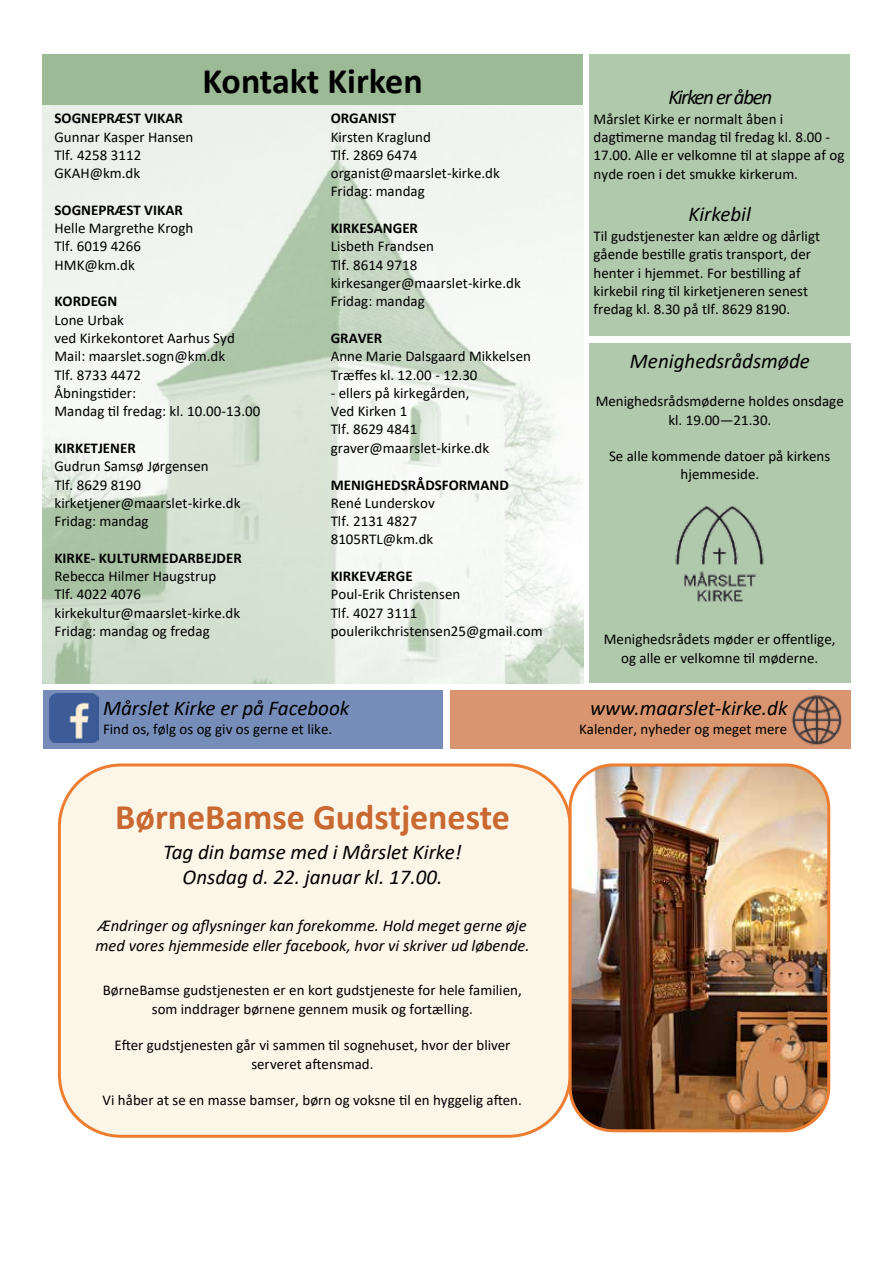
<style>
.page{position:relative;width:893px;height:1263px;background:#fff}
.page>*{position:absolute;margin:0;border:0;box-sizing:border-box;transform-origin:0 0}
.t1{font:700 36px "Calibri";color:#c96831}
.t2{font:700 36px "Calibri";letter-spacing:-.005em;color:#000}
.t3{font:italic 21px/25.5px "Calibri";color:#000;text-align:center}
.t4{font:italic 21px "Calibri";letter-spacing:-.07em;color:#000}
.t5{font:italic 16.5px/20.1px "Calibri";color:#000}
.t6{font:15px/18.3px "Calibri";color:#000}
.t7{font:700 15px "Calibri";color:#000}
</style>
<div class="page">
<div style="left:42px;top:54px;width:541px;height:56px;background:#9cba96"></div>
<div style="left:589px;top:54px;width:261px;height:282px;background:#b0c8ab"></div>
<div style="left:43px;top:690px;width:400px;height:58px;background:#768db9"></div>
<img style="left:50px;top:693px;width:49px;height:49px">
<div style="left:589px;top:344px;width:261px;height:339px;background:#b0c8ab"></div>
<img style="left:42px;top:106px;width:541px;height:577px">
<img style="left:675px;top:506px;width:89px;height:96px">
<div style="left:450px;top:690px;width:400px;height:58px;background:#d9956f"></div>
<img style="left:792px;top:695px;width:50px;height:49px">
<div style="left:58px;top:763px;width:514px;height:375px;background:#fcf6e8;border:3px solid #ed7d31;border-radius:62px"></div>
<img style="left:570px;top:767px;width:259px;height:364px">
<div style="left:569px;top:763px;width:261px;height:369px;border:3px solid #ed7d31;border-radius:43px"></div>
<h1 class="t2" style="left:203px;top:56px;width:222px">Kontakt Kirken</h1>
<p class="t7" style="left:55px;top:108px;width:130px">SOGNEPRÆST VIKAR</p>
<p class="t6" style="left:55px;top:127px;width:140px">Gunnar Kasper Hansen<br>Tlf. 4258 3112<br>GKAH@km.dk</p>
<p class="t7" style="left:55px;top:199px;width:130px">SOGNEPRÆST VIKAR</p>
<p class="t6" style="left:55px;top:218px;width:140px">Helle Margrethe Krogh<br>Tlf. 6019 4266<br>HMK@km.dk</p>
<p class="t7" style="left:55px;top:291px;width:64px">KORDEGN</p>
<p class="t6" style="left:55px;top:310px;width:207px">Lone Urbak<br>ved Kirkekontoret Aarhus Syd<br>Mail: maarslet.sogn@km.dk<br>Tlf. 8733 4472<br>Åbningstider:<br>Mandag til fredag: kl. 10.00-13.00</p>
<p class="t7" style="left:55px;top:437px;width:83px">KIRKETJENER</p>
<p class="t6" style="left:55px;top:457px;width:188px">Gudrun Samsø Jørgensen<br>Tlf. 8629 8190 kirketjener@maarslet-kirke.dk<br>Fridag: mandag</p>
<p class="t7" style="left:55px;top:547px;width:189px">KIRKE- KULTURMEDARBEJDER</p>
<p class="t6" style="left:55px;top:566px;width:187px">Rebecca Hilmer Haugstrup<br>Tlf. 4022 4076 kirkekultur@maarslet-kirke.dk<br>Fridag: mandag og fredag</p>
<p class="t7" style="left:331px;top:108px;width:67px">ORGANIST</p>
<p class="t6" style="left:331px;top:127px;width:171px">Kirsten Kraglund<br>Tlf. 2869 6474 organist@maarslet-kirke.dk<br>Fridag: mandag</p>
<p class="t7" style="left:331px;top:217px;width:89px">KIRKESANGER</p>
<p class="t6" style="left:331px;top:237px;width:192px">Lisbeth Frandsen<br>Tlf. 8614 9718 kirkesanger@maarslet-kirke.dk<br>Fridag: mandag</p>
<p class="t7" style="left:331px;top:327px;width:53px">GRAVER</p>
<p class="t6" style="left:331px;top:347px;width:202px">Anne Marie Dalsgaard Mikkelsen<br>Træffes kl. 12.00 - 12.30</p>
<p class="t6" style="left:331px;top:383px;width:160px">- ellers på kirkegården,<br>Ved Kirken 1<br>Tlf. 8629 4841 graver@maarslet-kirke.dk</p>
<p class="t7" style="left:331px;top:474px;width:180px">MENIGHEDSRÅDSFORMAND</p>
<p class="t6" style="left:331px;top:493px;width:106px">René Lunderskov<br>Tlf. 2131 4827<br>8105RTL@km.dk</p>
<p class="t7" style="left:331px;top:565px;width:83px">KIRKEVÆRGE</p>
<p class="t6" style="left:331px;top:585px;width:213px">Poul-Erik Christensen<br>Tlf. 4027 3111 poulerikchristensen25@gmail.com</p>
<h2 class="t3" style="left:103px;top:694px;width:248px">Mårslet Kirke er på Facebook</h2>
<p class="t6" style="left:103px;top:720px;width:231px">Find os, følg os og giv os gerne et like.</p>
<h1 class="t1" style="left:115px;top:792px;width:396px">BørneBamse Gudstjeneste</h1>
<h2 class="t3" style="left:163px;top:838px;width:300px">Tag din bamse med i Mårslet Kirke!<br>Onsdag d. 22. januar kl. 17.00.</h2>
<p class="t5" style="left:95px;top:915px;width:436px">Ændringer og aflysninger kan forekomme. Hold meget gerne øje med vores hjemmeside eller facebook, hvor vi skriver ud løbende.</p>
<p class="t6" style="left:103px;top:981px;width:420px;text-align:center">BørneBamse gudstjenesten er en kort gudstjeneste for hele familien, som inddrager børnene gennem musik og fortælling.</p>
<p class="t6" style="left:114px;top:1036px;width:398px;text-align:center">Efter gudstjenesten går vi sammen til sognehuset, hvor der bliver serveret aftensmad.</p>
<p class="t6" style="left:103px;top:1091px;width:421px">Vi håber at se en masse bamser, børn og voksne til en hyggelig aften.</p>
<h2 class="t4" style="left:668px;top:83px;width:105px">Kirken er åben</h2>
<p class="t6" style="left:594px;top:109px;width:252px">Mårslet Kirke er normalt åben i dagtimerne mandag til fredag kl. 8.00 - 17.00. Alle er velkomne til at slappe af og nyde roen i det smukke kirkerum.</p>
<h2 class="t3" style="left:688px;top:201px;width:64px">Kirkebil</h2>
<p class="t6" style="left:594px;top:227px;width:228px">Til gudstjenester kan ældre og dårligt gående bestille gratis transport, der henter i hjemmet. For bestilling af kirkebil ring til kirketjeneren senest fredag kl. 8.30 på tlf. 8629 8190.</p>
<h2 class="t3" style="left:630px;top:347px;width:181px">Menighedsrådsmøde</h2>
<p class="t6" style="left:596px;top:392px;width:250px;text-align:center">Menighedsrådsmøderne holdes onsdage kl. 19.00—21.30.</p>
<p class="t6" style="left:609px;top:447px;width:223px;text-align:center">Se alle kommende datoer på kirkens hjemmeside.</p>
<p class="t6" style="left:604px;top:630px;width:233px;text-align:center">Menighedsrådets møder er offentlige, og alle er velkomne til møderne.</p>
<h2 class="t3" style="left:590px;top:694px;width:199px">www.maarslet-kirke.dk</h2>
<p class="t6" style="left:579px;top:720px;width:210px">Kalender, nyheder og meget mere</p>
</div>
